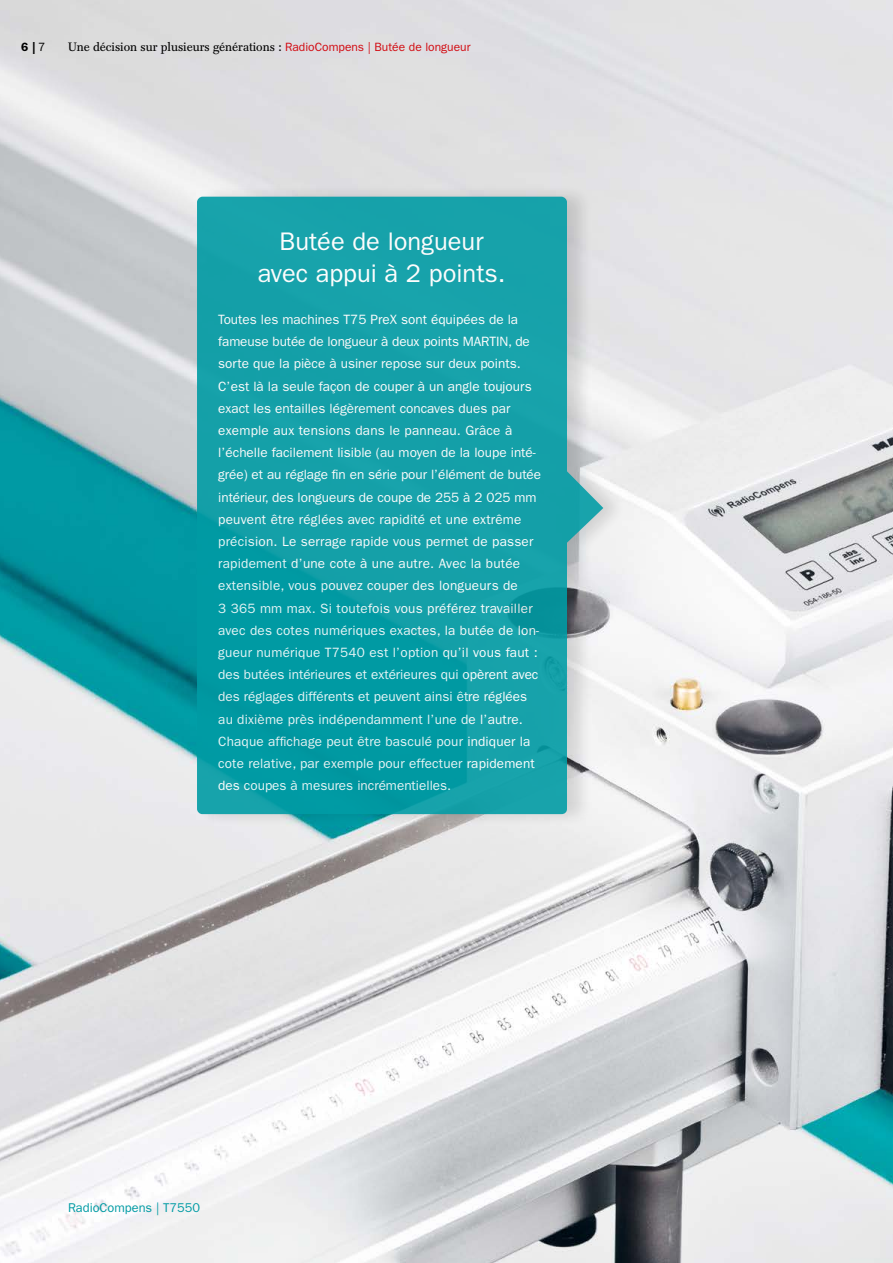
<style>
.page{position:relative;width:893px;height:1263px;background:#fff}
.page>*{position:absolute;margin:0;border:0;box-sizing:border-box;transform-origin:0 0}
.t1{font:25.5px/31.5px "ITC Franklin Gothic Std";color:#fff;text-align:center}
.t2{font:13.5px/22.2px "ITC Franklin Gothic Std";color:#fff}
.t3{font:12.75px "ITC Franklin Gothic Std";color:#009ba4}
.t4{font:12px "Franklin Antiqua BQ";color:#000}
.t5{font:600 12px "ITC Franklin Gothic Std";color:#000}
.s1{font-weight:400}
.s2{font-family:"ITC Franklin Gothic Std";color:#d20a11}
</style>
<div class="page">
<img style="left:0;top:0;width:893px;height:1263px">
<div style="left:196px;top:183px;width:433px;height:645px;background:#000;opacity:.15"></div>
<svg style="left:197px;top:197px;width:406px;height:617px;background:#20a3ab"></svg>
<p class="t5" style="left:21px;top:39px;width:26px">6 | <span class="s1">7</span></p>
<p class="t4" style="left:68px;top:39px;width:404px">Une décision sur plusieurs générations : <span class="s2">RadioCompens | Butée de longueur</span></p>
<h1 class="t1" style="left:258px;top:226px;width:249px">Butée de longueur avec appui à 2 points.</h1>
<p class="t2" style="left:218px;top:308px;width:324px">Toutes les machines T75 PreX sont équipées de la fameuse butée de longueur à deux points MARTIN, de sorte que la pièce à usiner repose sur deux points.<br>C’est là la seule façon de couper à un angle toujours exact les entailles légèrement concaves dues par exemple aux tensions dans le panneau. Grâce à l’échelle facilement lisible (au moyen de la loupe inté&shy;grée) et au réglage fin en série pour l’élément de butée intérieur, des longueurs de coupe de 255 à 2 025 mm peuvent être réglées avec rapidité et une extrême précision. Le serrage rapide vous permet de passer rapidement d’une cote à une autre. Avec la butée extensible, vous pouvez couper des longueurs de<br>3 365 mm max. Si toutefois vous préférez travailler avec des cotes numériques exactes, la butée de lon&shy;gueur numérique T7540 est l’option qu’il vous faut : des butées intérieures et extérieures qui opèrent avec des réglages différents et peuvent ainsi être réglées au dixième près indépendamment l’une de l’autre.<br>Chaque affichage peut être basculé pour indiquer la cote relative, par exemple pour effectuer rapidement des coupes à mesures incrémentielles.</p>
<p class="t3" style="left:68px;top:1200px;width:134px">RadioCompens | T7550</p>
</div>
